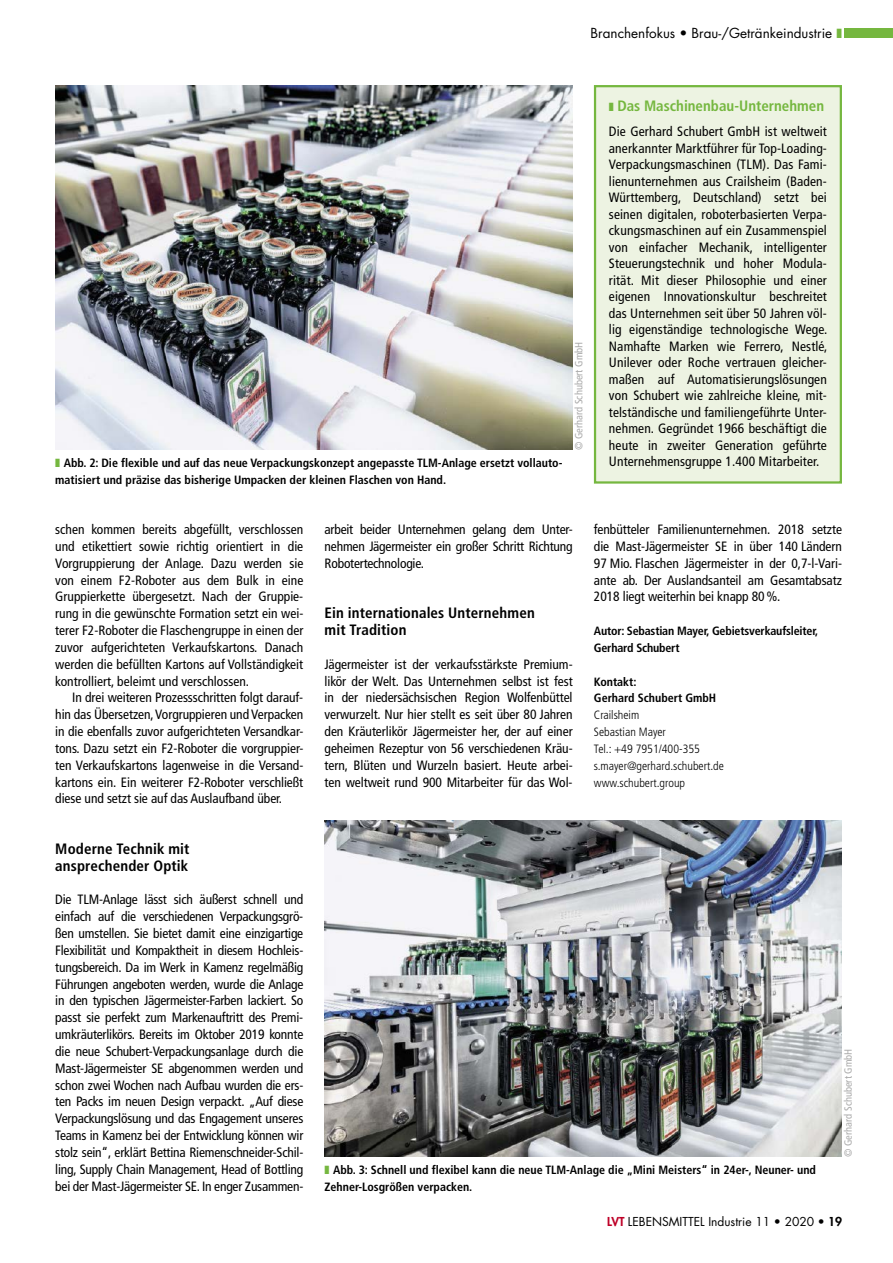
<style>
.page{position:relative;width:893px;height:1263px;background:#fff}
.page>*{position:absolute;margin:0;border:0;box-sizing:border-box;transform-origin:0 0}
.t1{font:700 condensed 15px/16.8px "Frutiger LT Std";letter-spacing:.01em;color:#000}
.t2{font:700 condensed 15px "Frutiger LT Std";color:#75b73f}
.t3{font:condensed 13.5px/16.8px "Frutiger LT Std";letter-spacing:-.005em;color:#000;text-align:justify}
.t4{font:13.5px "Futura Std";color:#000}
.t5{font:700 condensed 12px/16.8px "Frutiger LT Std";color:#000}
.t6{font:300 condensed 12px/16.8px "Frutiger LT Std";color:#000}
.t7{font:12px "Futura Std";color:#000}
.t8{font:condensed 10.5px "Frutiger LT Std";color:#aaa}
.s1{color:#75b73f}
.s2{font-weight:800;color:#be0027}
.s3{font-weight:800}
</style>
<div class="page">
<div style="left:595px;top:86px;width:246px;height:396px;background:#edf3e2"></div>
<div style="left:594px;top:85px;width:248px;height:399px;border:2px solid #75b73f"></div>
<img style="left:55px;top:85px;width:518px;height:365px">
<img style="left:325px;top:820px;width:517px;height:337px">
<div style="left:845px;top:28px;width:48px;height:10px;background:#75b73f"></div>
<p class="t4" style="left:591px;top:24px;width:253px">Branchenfokus • Brau-/Getränkeindustrie <span class="s1">❚</span></p>
<p class="t8" style="left:573px;top:450px;width:110px;rotate:-90deg">© Gerhard Schubert GmbH</p>
<p class="t2" style="left:609px;top:97px;width:217px">❚ Das Maschinenbau-Unternehmen</p>
<p class="t3" style="left:609px;top:123px;width:220px">Die Gerhard Schubert GmbH ist weltweit anerkannter Marktführer für Top-Loading-Verpackungsmaschinen (TLM). Das Fami&shy;lienunternehmen aus Crailsheim (Baden-Württemberg, Deutschland) setzt bei seinen digitalen, roboterbasierten Verpa&shy;ckungsmaschinen auf ein Zusammenspiel von einfacher Mechanik, intelligenter Steuerungstechnik und hoher Modula&shy;rität. Mit dieser Philosophie und einer eigenen Innovationskultur beschreitet das Unternehmen seit über 50 Jahren völ&shy;lig eigenständige technologische Wege.<br>Namhafte Marken wie Ferrero, Nestlé, Unilever oder Roche vertrauen gleicher&shy;maßen auf Automatisierungslösungen von Schubert wie zahlreiche kleine, mit&shy;telständische und familiengeführte Unter&shy;nehmen. Gegründet 1966 beschäftigt die heute in zweiter Generation geführte</p>
<p class="t5" style="left:55px;top:454px;width:509px"><span class="s1">❚</span> Abb. 2: Die flexible und auf das neue Verpackungskonzept angepasste TLM-Anlage ersetzt vollauto-</p>
<p class="t3" style="left:609px;top:453px;width:212px">Unternehmensgruppe 1.400 Mitarbeiter.</p>
<p class="t5" style="left:55px;top:471px;width:392px">matisiert und präzise das bisherige Umpacken der kleinen Flaschen von Hand.</p>
<p class="t3" style="left:55px;top:521px;width:250px">schen kommen bereits abgefüllt, verschlossen und etikettiert sowie richtig orientiert in die Vorgruppierung der Anlage. Dazu werden sie von einem F2-Roboter aus dem Bulk in eine Gruppierkette übergesetzt. Nach der Gruppie&shy;rung in die gewünschte Formation setzt ein wei&shy;terer F2-Roboter die Flaschengruppe in einen der zuvor aufgerichteten Verkaufskartons. Danach werden die befüllten Kartons auf Vollständigkeit kontrolliert, beleimt und verschlossen.</p>
<p class="t3" style="left:55px;top:689px;width:250px;text-indent:17px">In drei weiteren Prozessschritten folgt darauf&shy;hin das Übersetzen, Vorgruppieren und Verpacken in die ebenfalls zuvor aufgerichteten Versandkar&shy;tons. Dazu setzt ein F2-Roboter die vorgruppier&shy;ten Verkaufskartons lagenweise in die Versand&shy;kartons ein. Ein weiterer F2-Roboter verschließt diese und setzt sie auf das Auslaufband über.</p>
<p class="t1" style="left:55px;top:840px;width:136px">Moderne Technik mit ansprechender Optik</p>
<p class="t3" style="left:55px;top:891px;width:250px">Die TLM-Anlage lässt sich äußerst schnell und einfach auf die verschiedenen Verpackungsgrö&shy;ßen umstellen. Sie bietet damit eine einzigartige Flexibilität und Kompaktheit in diesem Hochleis&shy;tungsbereich. Da im Werk in Kamenz regelmäßig Führungen angeboten werden, wurde die Anlage in den typischen Jägermeister-Farben lackiert. So passt sie perfekt zum Markenauftritt des Premi&shy;umkräuterlikörs. Bereits im Oktober 2019 konnte die neue Schubert-Verpackungsanlage durch die Mast-Jägermeister SE abgenommen werden und schon zwei Wochen nach Aufbau wurden die ers&shy;ten Packs im neuen Design verpackt. „Auf diese Verpackungslösung und das Engagement unseres Teams in Kamenz bei der Entwicklung können wir stolz sein“, erklärt Bettina Riemenschneider-Schil&shy;ling, Supply Chain Management, Head of Bottling bei der Mast-Jägermeister SE. In enger Zusammen-</p>
<p class="t3" style="left:325px;top:521px;width:250px">arbeit beider Unternehmen gelang dem Unter&shy;nehmen Jägermeister ein großer Schritt Richtung Robotertechnologie.</p>
<p class="t1" style="left:325px;top:605px;width:212px">Ein internationales Unternehmen mit Tradition</p>
<p class="t3" style="left:325px;top:656px;width:250px">Jägermeister ist der verkaufsstärkste Premium&shy;likör der Welt. Das Unternehmen selbst ist fest in der niedersächsischen Region Wolfenbüttel verwurzelt. Nur hier stellt es seit über 80 Jahren den Kräuterlikör Jägermeister her, der auf einer geheimen Rezeptur von 56 verschiedenen Kräu&shy;tern, Blüten und Wurzeln basiert. Heute arbei&shy;ten weltweit rund 900 Mitarbeiter für das Wol-</p>
<p class="t3" style="left:594px;top:521px;width:250px">fenbütteler Familienunternehmen. 2018 setzte die Mast-Jägermeister SE in über 140 Ländern 97 Mio. Flaschen Jägermeister in der 0,7-l-Vari&shy;ante ab. Der Auslandsanteil am Gesamtabsatz 2018 liegt weiterhin bei knapp 80%.</p>
<p class="t5" style="left:594px;top:622px;width:226px">Autor: Sebastian Mayer, Gebietsverkaufsleiter,<br>Gerhard Schubert</p>
<p class="t5" style="left:594px;top:673px;width:124px">Kontakt:<br>Gerhard Schubert GmbH</p>
<p class="t6" style="left:594px;top:707px;width:132px">Crailsheim<br>Sebastian Mayer<br>Tel.: +49 7951/400-355 s.mayer@gerhard.schubert.de www.schubert.group</p>
<p class="t8" style="left:842px;top:1157px;width:110px;rotate:-90deg">© Gerhard Schubert GmbH</p>
<p class="t5" style="left:325px;top:1161px;width:493px"><span class="s1">❚</span> Abb. 3: Schnell und flexibel kann die neue TLM-Anlage die „Mini Meisters“ in 24er-, Neuner- und<br>Zehner-Losgrößen verpacken.</p>
<p class="t7" style="left:607px;top:1214px;width:236px"><span class="s2">LVT</span> LEBENSMITTEL Industrie 11 • 2020 <span class="s3">• 19</span></p>
</div>
